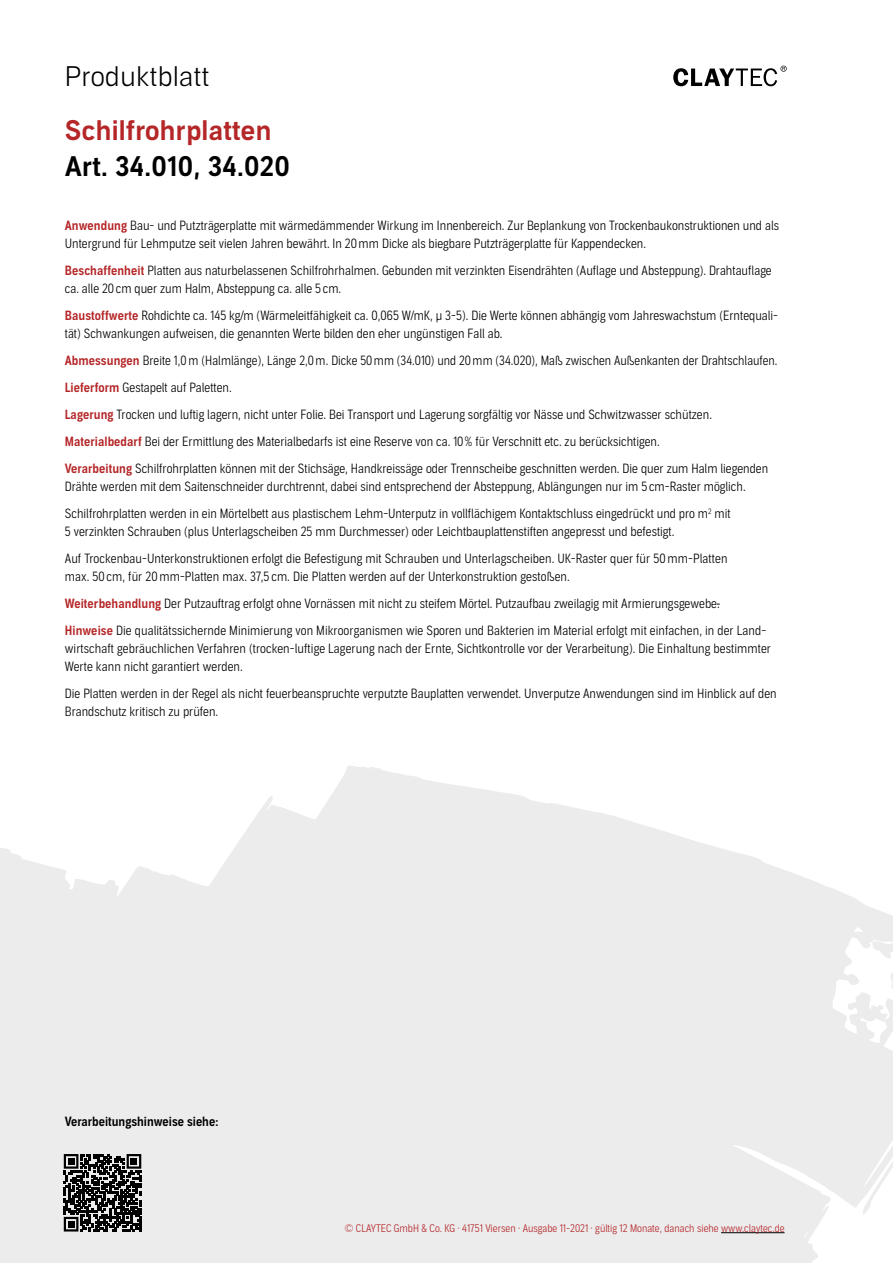
<style>
.page{position:relative;width:893px;height:1263px;background:#fff}
.page>*{position:absolute;margin:0;border:0;box-sizing:border-box;transform-origin:0 0}
.t1{font:27px "Aago Sm";letter-spacing:.01em;color:#b52628}
.t2{font:27px "Aago Sm";letter-spacing:.01em;color:#000}
.t3{font:300 27px "Aago";letter-spacing:.01em;color:#000}
.t4{font:300 12.75px/27px "Aago Condensed";color:#000}
.t5{font:12.75px "Aago Condensed Sm";color:#000}
.t6{font:300 10.5px "Aago Condensed";color:#b52628}
.s1{font-family:"Aago Condensed Sm";font-weight:400;color:#b52628}
</style>
<div class="page">
<svg style="left:0;top:766px;width:893px;height:496px;fill:#ececed"></svg>
<hr style="left:721px;top:1232px;width:63px;height:1px;background:#000">
<svg style="left:673px;top:66px;width:114px;height:20px"></svg>
<svg style="left:64px;top:1154px;width:77px;height:77px;background:#4a4a4a"></svg>
<h1 class="t3" style="left:65px;top:61px;width:146px">Produktblatt</h1>
<h1 class="t1" style="left:65px;top:115px;width:208px">Schilfrohrplatten</h1>
<h1 class="t2" style="left:65px;top:151px;width:226px">Art. 34.010, 34.020</h1>
<p class="t4" style="left:65px;top:217px;width:716px;line-height:18px"><span class="s1">Anwendung</span> Bau- und Putzträgerplatte mit wärmedämmender Wirkung im Innenbereich. Zur Beplankung von Trockenbaukonstruktionen und als<br>Untergrund für Lehmputze seit vielen Jahren bewährt. In 20mm Dicke als biegbare Putzträgerplatte für Kappendecken.</p>
<p class="t4" style="left:65px;top:262px;width:708px;line-height:18px"><span class="s1">Beschaffenheit</span> Platten aus naturbelassenen Schilfrohrhalmen. Gebunden mit verzinkten Eisendrähten (Auflage und Absteppung). Drahtauflage ca. alle 20 cm quer zum Halm, Absteppung ca. alle 5 cm.</p>
<p class="t4" style="left:65px;top:307px;width:715px;line-height:18px"><span class="s1">Baustoffwerte</span> Rohdichte ca. 145 kg/m (Wärmeleitfähigkeit ca. 0,065 W/mK, µ 3-5). Die Werte können abhängig vom Jahreswachstum (Erntequali&shy;tät) Schwankungen aufweisen, die genannten Werte bilden den eher ungünstigen Fall ab.</p>
<p class="t4" style="left:65px;top:348px;width:714px"><span class="s1">Abmessungen</span> Breite 1,0 m (Halmlänge), Länge 2,0 m. Dicke 50mm (34.010) und 20mm (34.020), Maß zwischen Außenkanten der Drahtschlaufen.<br><span class="s1">Lieferform</span> Gestapelt auf Paletten.<br><span class="s1">Lagerung</span> Trocken und luftig lagern, nicht unter Folie. Bei Transport und Lagerung sorgfältig vor Nässe und Schwitzwasser schützen.<br><span class="s1">Materialbedarf</span> Bei der Ermittlung des Materialbedarfs ist eine Reserve von ca. 10% für Verschnitt etc. zu berücksichtigen.<br><span class="s1">Verarbeitung</span> Schilfrohrplatten können mit der Stichsäge, Handkreissäge oder Trennscheibe geschnitten werden. Die quer zum Halm liegenden</p>
<p class="t4" style="left:65px;top:474px;width:682px">Drähte werden mit dem Saitenschneider durchtrennt, dabei sind entsprechend der Absteppung, Ablängungen nur im 5 cm-Raster möglich.<br>Schilfrohrplatten werden in ein Mörtelbett aus plastischem Lehm-Unterputz in vollflächigem Kontaktschluss eingedrückt und pro m<sup>2</sup> mit</p>
<p class="t4" style="left:65px;top:519px;width:664px">5 verzinkten Schrauben (plus Unterlagscheiben 25 mm Durchmesser) oder Leichtbauplattenstiften angepresst und befestigt.<br>Auf Trockenbau-Unterkonstruktionen erfolgt die Befestigung mit Schrauben und Unterlagscheiben. UK-Raster quer für 50 mm-Platten</p>
<p class="t4" style="left:65px;top:564px;width:703px">max. 50 cm, für 20 mm-Platten max. 37,5 cm. Die Platten werden auf der Unterkonstruktion gestoßen.<br><span class="s1">Weiterbehandlung</span> Der Putzauftrag erfolgt ohne Vornässen mit nicht zu steifem Mörtel. Putzaufbau zweilagig mit Armierungsgewebe.<br><span class="s1">Hinweise</span> Die qualitätssichernde Minimierung von Mikroorganismen wie Sporen und Bakterien im Material erfolgt mit einfachen, in der Land-</p>
<p class="t4" style="left:65px;top:640px;width:708px;line-height:18px">wirtschaft gebräuchlichen Verfahren (trocken-luftige Lagerung nach der Ernte, Sichtkontrolle vor der Verarbeitung). Die Einhaltung bestimmter<br>Werte kann nicht garantiert werden.</p>
<p class="t4" style="left:65px;top:685px;width:713px;line-height:18px">Die Platten werden in der Regel als nicht feuerbeanspruchte verputzte Bauplatten verwendet. Unverputze Anwendungen sind im Hinblick auf den<br>Brandschutz kritisch zu prüfen.</p>
<p class="t5" style="left:65px;top:1114px;width:155px">Verarbeitungshinweise siehe:</p>
<p class="t6" style="left:345px;top:1222px;width:441px">© CLAYTEC GmbH &amp; Co. KG · 41751 Viersen · Ausgabe 11-2021 · gültig 12 Monate, danach siehe www.claytec.de</p>
</div>
